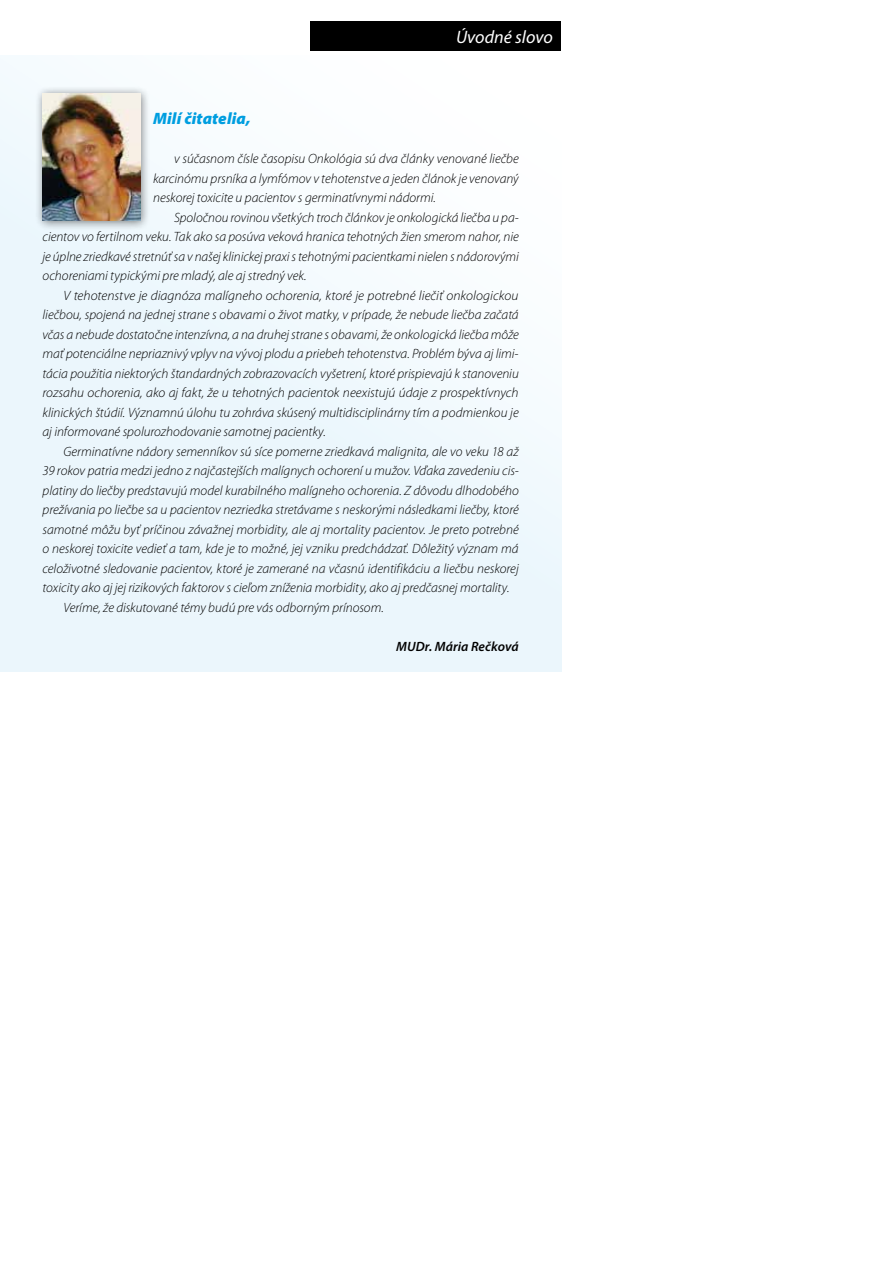
<style>
.page{position:relative;width:893px;height:1263px;background:#fff}
.page>*{position:absolute;margin:0;border:0;box-sizing:border-box;transform-origin:0 0}
.t1{font:italic 18px "Myriad Pro";color:#fff}
.t2{font:italic 900 16.5px "Myriad Pro";letter-spacing:.01em;color:#009ee0}
.t3{font:italic 300 13.5px/19.5px "Myriad Pro";color:#000;text-align:justify}
.t4{font:italic 600 13.5px "Myriad Pro";letter-spacing:.005em;color:#000}
</style>
<div class="page">
<div style="left:0;top:55px;width:561px;height:616px;background:linear-gradient(to right,#ebf6fc,#f6fbfe)"></div>
<div style="left:310px;top:21px;width:251px;height:30px;background:#000"></div>
<div style="left:35px;top:86px;width:116px;height:145px;background:#000;opacity:.5"></div>
<img style="left:43px;top:94px;width:97px;height:126px">
<h1 class="t1" style="left:456px;top:26px;width:98px">Úvodné slovo</h1>
<h1 class="t1" style="left:451px;top:26px;width:103px">Slovo úvodem</h1>
<p class="t2" style="left:153px;top:108px;width:99px">Milí čitatelia,</p>
<p class="t3" style="left:153px;top:149px;width:367px;text-indent:21px">v súčasnom čísle časopisu Onkológia sú dva články venované liečbe karcinómu prsníka a lymfómov v tehotenstve a jeden článok je venovaný neskorej toxicite u pacientov s germinatívnymi nádormi.</p>
<p class="t3" style="left:43px;top:207px;width:478px;text-indent:132px">Spoločnou rovinou všetkých troch článkov je onkologická liečba u pa&shy;cientov vo fertilnom veku. Tak ako sa posúva veková hranica tehotných žien smerom nahor, nie je úplne zriedkavé stretnúť sa v našej klinickej praxi s tehotnými pacientkami nielen s nádorovými ochoreniami typickými pre mladý, ale aj stredný vek.</p>
<p class="t3" style="left:43px;top:285px;width:478px;text-indent:21px">V tehotenstve je diagnóza malígneho ochorenia, ktoré je potrebné liečiť onkologickou liečbou, spojená na jednej strane s obavami o život matky, v prípade, že nebude liečba začatá včas a nebude dostatočne intenzívna, a na druhej strane s obavami, že onkologická liečba môže mať potenciálne nepriaznivý vplyv na vývoj plodu a priebeh tehotenstva. Problém býva aj limi&shy;tácia použitia niektorých štandardných zobrazovacích vyšetrení, ktoré prispievajú k stanoveniu rozsahu ochorenia, ako aj fakt, že u tehotných pacientok neexistujú údaje z prospektívnych klinických štúdií. Významnú úlohu tu zohráva skúsený multidisciplinárny tím a podmienkou je aj informované spolurozhodovanie samotnej pacientky.</p>
<p class="t3" style="left:64px;top:441px;width:457px">Germinatívne nádory semenníkov sú síce pomerne zriedkavá malignita, ale vo veku 18 až</p>
<p class="t3" style="left:43px;top:461px;width:478px">39 rokov patria medzi jedno z najčastejších malígnych ochorení u mužov. Vďaka zavedeniu cis-</p>
<p class="t3" style="left:43px;top:480px;width:478px">platiny do liečby predstavujú model kurabilného malígneho ochorenia. Z dôvodu dlhodobého</p>
<p class="t3" style="left:43px;top:500px;width:478px">prežívania po liečbe sa u pacientov nezriedka stretávame s neskorými následkami liečby, ktoré</p>
<p class="t3" style="left:43px;top:519px;width:478px">samotné môžu byť príčinou závažnej morbidity, ale aj mortality pacientov. Je preto potrebné</p>
<p class="t3" style="left:43px;top:539px;width:478px">o neskorej toxicite vedieť a tam, kde je to možné, jej vzniku predchádzať. Dôležitý význam má</p>
<p class="t3" style="left:43px;top:558px;width:478px">celoživotné sledovanie pacientov, ktoré je zamerané na včasnú identifikáciu a liečbu neskorej</p>
<p class="t3" style="left:43px;top:578px;width:468px">toxicity ako aj jej rizikových faktorov s cieľom zníženia morbidity, ako aj predčasnej mortality.</p>
<p class="t3" style="left:64px;top:597px;width:322px">Veríme, že diskutované témy budú pre vás odborným prínosom.</p>
<p class="t4" style="left:396px;top:637px;width:124px">MUDr. Mária Rečková</p>
</div>
